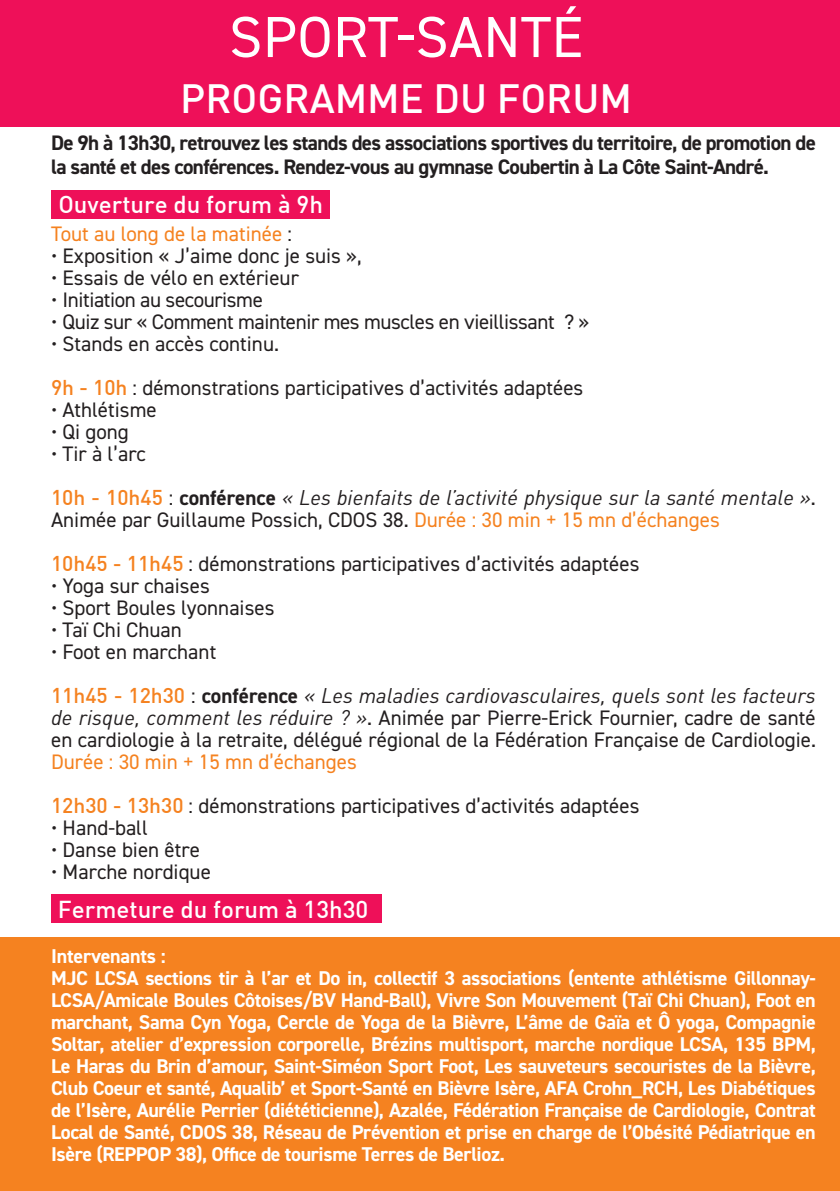
<style>
.page{position:relative;width:840px;height:1191px;background:#fff}
.page>*{position:absolute;margin:0;border:0;box-sizing:border-box;transform-origin:0 0}
.t1{font:58px "DIN2014";letter-spacing:.01em;color:#fff}
.t2{font:500 40px "DIN";color:#fff}
.t3{font:500 24px "DIN";color:#fff}
.Chiffres{font:21px/22px "DIN2014";color:#231f20;text-align:justify}
.t4{font:700 21px/24px "DIN2014";letter-spacing:-.03em;color:#231f20}
.Chiffres-2{font:italic 21px/22px "DIN";color:#231f20}
.Chiffres-3{font:21px "DIN2014";letter-spacing:-.02em;color:#231f20}
.Chiffres-4{font:21px "DIN2014";color:#f58220}
.t5{font:700 20px/22px "DIN2014";letter-spacing:-.02em;color:#fff;text-align:justify}
.s1{color:#231f20}
.s2{font-family:"DIN";font-weight:500;color:#f58220}
.s3{font-weight:500;font-style:normal;color:#f58220}
.s4{font-family:"DIN2014";font-style:normal}
.s5{font-family:"DIN2014";font-weight:700;font-style:normal}
.s6{font-family:"DIN2014";font-style:normal;color:#f58220}
.s7{font-weight:700}
.s8{font-family:"DIN";font-style:italic}
.s9{color:#f58220}
</style>
<div class="page">
<div style="left:0;top:0;width:839px;height:126px;background:#ee1059"></div>
<div style="left:51px;top:894px;width:331px;height:29px;background:#ee1059"></div>
<div style="left:51px;top:190px;width:278px;height:29px;background:#ee1059"></div>
<div style="left:0;top:937px;width:839px;height:254px;background:#f58220"></div>
<p class="t1" style="left:229px;top:1px;width:355px">SPORT-SANTÉ</p>
<p class="t2" style="left:180px;top:73px;width:453px">PROGRAMME DU FORUM</p>
<p class="t4" style="left:51px;top:130px;width:765px">De 9h à 13h30, retrouvez les stands des associations sportives du territoire, de promotion de la santé et des conférences. Rendez-vous au gymnase Coubertin à La Côte Saint-André.</p>
<p class="t3" style="left:58px;top:189px;width:266px">Ouverture du forum à 9h</p>
<p class="Chiffres-4" style="left:51px;top:220px;width:242px">Tout au long de la matinée <span class="s1">:</span></p>
<p class="Chiffres" style="left:51px;top:244px;width:312px">• Exposition « J’aime donc je suis »,</p>
<p class="Chiffres" style="left:51px;top:266px;width:249px">• Essais de vélo en extérieur</p>
<p class="Chiffres-3" style="left:51px;top:286px;width:213px">• Initiation au secourisme</p>
<p class="Chiffres-3" style="left:51px;top:308px;width:539px">• Quiz sur « Comment maintenir mes muscles en vieillissant ? »</p>
<p class="Chiffres" style="left:51px;top:332px;width:229px">• Stands en accès continu.</p>
<p class="Chiffres" style="left:51px;top:376px;width:533px"><span class="s2">9h - 10h</span> : démonstrations participatives d’activités adaptées</p>
<p class="Chiffres" style="left:51px;top:398px;width:107px">• Athlétisme</p>
<p class="Chiffres" style="left:51px;top:420px;width:79px">• Qi gong</p>
<p class="Chiffres" style="left:51px;top:442px;width:96px">• Tir à l’arc</p>
<p class="Chiffres-2" style="left:51px;top:486px;width:765px"><span class="s3">10h - 10h45</span> <span class="s4">:</span> <span class="s5">conférence</span> « Les bienfaits de l’activité physique sur la santé mentale »<span class="s4">.<br>Animée par Guillaume Possich, CDOS 38.</span> <span class="s6">Durée : 30 min + 15 mn d’échanges</span></p>
<p class="Chiffres" style="left:51px;top:552px;width:589px"><span class="s2">10h45 - 11h45</span> : démonstrations participatives d’activités adaptées</p>
<p class="Chiffres" style="left:51px;top:574px;width:160px">• Yoga sur chaises</p>
<p class="Chiffres" style="left:51px;top:596px;width:225px">• Sport Boules lyonnaises</p>
<p class="Chiffres" style="left:51px;top:618px;width:132px">• Taï Chi Chuan</p>
<p class="Chiffres" style="left:51px;top:640px;width:167px">• Foot en marchant</p>
<p class="Chiffres" style="left:51px;top:684px;width:766px"><span class="s2">11h45 - 12h30</span> : <span class="s7">conférence</span> <span class="s8">« Les maladies cardiovasculaires, quels sont les facteurs de risque, comment les réduire ? »</span>. Animée par Pierre-Erick Fournier, cadre de santé en cardiologie à la retraite, délégué régional de la Fédération Française de Cardiologie.<br><span class="s9">Durée : 30 min + 15 mn d’échanges</span></p>
<p class="Chiffres" style="left:51px;top:794px;width:589px"><span class="s2">12h30 - 13h30</span> : démonstrations participatives d’activités adaptées</p>
<p class="Chiffres" style="left:51px;top:816px;width:98px">• Hand-ball</p>
<p class="Chiffres" style="left:51px;top:838px;width:150px">• Danse bien être</p>
<p class="Chiffres" style="left:51px;top:860px;width:161px">• Marche nordique</p>
<p class="t3" style="left:58px;top:893px;width:312px">Fermeture du forum à 13h30</p>
<p class="t5" style="left:51px;top:944px;width:116px">Intervenants :</p>
<p class="t5" style="left:51px;top:966px;width:765px">MJC LCSA sections tir à l’ar et Do in, collectif 3 associations (entente athlétisme Gillonnay-LCSA/Amicale Boules Côtoises/BV Hand-Ball), Vivre Son Mouvement (Taï Chi Chuan), Foot en marchant, Sama Cyn Yoga, Cercle de Yoga de la Bièvre, L’âme de Gaïa et Ô yoga, Compagnie Soltar, atelier d’expression corporelle, Brézins multisport, marche nordique LCSA, 135 BPM, Le Haras du Brin d’amour, Saint-Siméon Sport Foot, Les sauveteurs secouristes de la Bièvre, Club Coeur et santé, Aqualib’ et Sport-Santé en Bièvre Isère, AFA Crohn_RCH, Les Diabétiques de l’Isère, Aurélie Perrier (diététicienne), Azalée, Fédération Française de Cardiologie, Contrat Local de Santé, CDOS 38, Réseau de Prévention et prise en charge de l’Obésité Pédiatrique en Isère (REPPOP 38), Office de tourisme Terres de Berlioz.</p>
</div>
